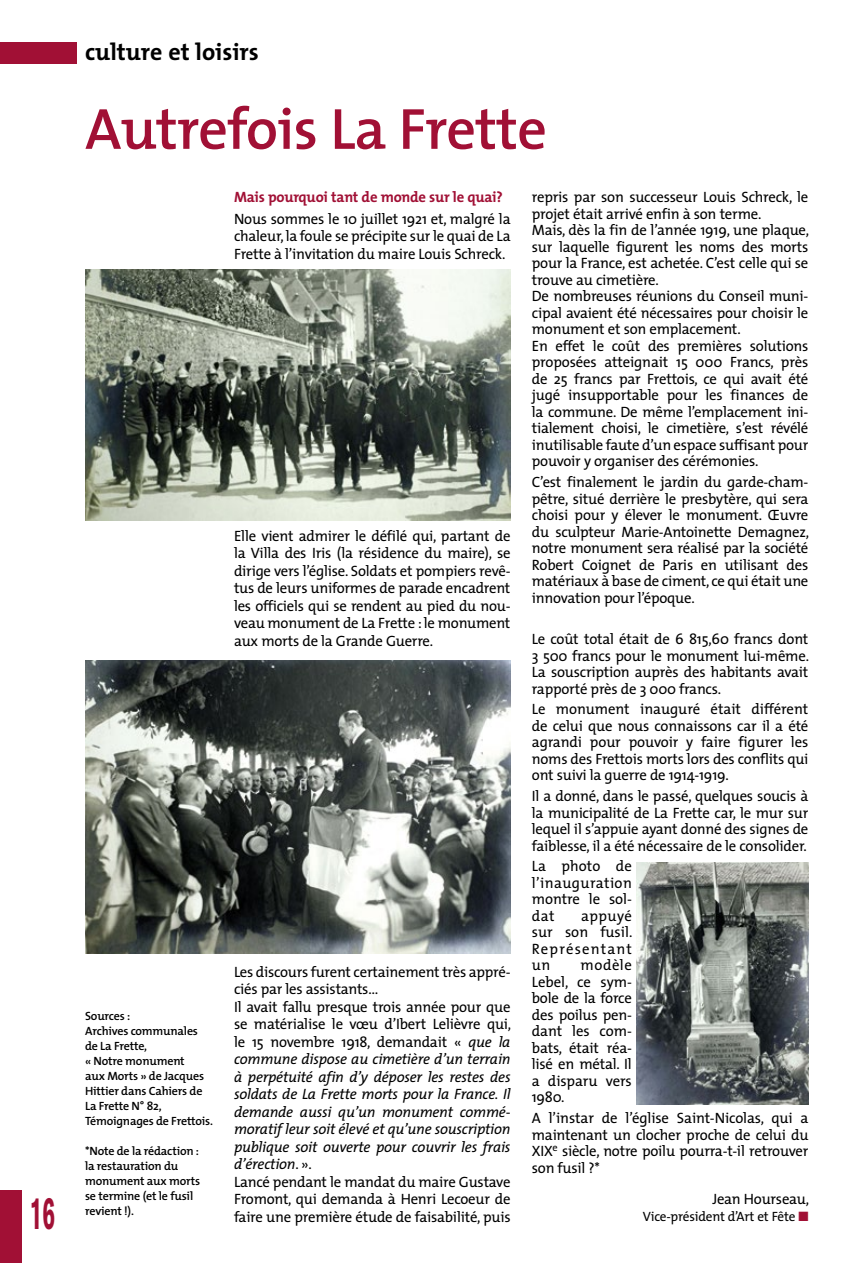
<style>
.page{position:relative;width:851px;height:1263px;background:#fff}
.page>*{position:absolute;margin:0;border:0;box-sizing:border-box;transform-origin:0 0}
.t1{font:600 58.5px "The Mix";letter-spacing:-.015em;color:#a11035}
.t2{font:700 45px "Akzidenz Grotesk BE";color:#a11035;scale:.5 1}
.t3{font:700 24px "The Mix";color:#000}
.t4{font:15px/16.5px "The Mix";letter-spacing:-.015em;color:#000;text-align:justify}
.t5{font:700 15px "The Mix";letter-spacing:-.015em;color:#a11035}
.t6{font:13.5px "The Mix";letter-spacing:-.015em;color:#000}
.t7{font:600 12px/15px "The Mix";letter-spacing:-.015em;color:#000}
.s1{font-style:italic}
.s2{color:#a11035}
</style>
<div class="page">
<div style="left:0;top:43px;width:77px;height:21px;background:#a11035"></div>
<div style="left:0;top:1191px;width:21px;height:72px;background:#a11035"></div>
<img style="left:85px;top:269px;width:425px;height:251px">
<img style="left:85px;top:660px;width:425px;height:294px">
<img style="left:636px;top:863px;width:172px;height:241px">
<h2 class="t2" style="left:30px;top:1188px;width:52px">16</h2>
<h3 class="t3" style="left:85px;top:32px;width:175px">culture et loisirs</h3>
<h1 class="t1" style="left:85px;top:80px;width:463px">Autrefois La Frette</h1>
<p class="t7" style="left:85px;top:1008px;width:129px">Sources :<br>Archives communales de La Frette,<br>« Notre monument<br>aux Morts » de Jacques<br>Hittier dans Cahiers de<br>La Frette N° 82,<br>Témoignages de Frettois.</p>
<p class="t7" style="left:85px;top:1143px;width:117px">*Note de la rédaction : la restauration du monument aux morts se termine (et le fusil revient !).</p>
<p class="t5" style="left:234px;top:185px;width:270px">Mais pourquoi tant de monde sur le quai?</p>
<p class="t4" style="left:234px;top:210px;width:278px;line-height:17.5px">Nous sommes le 10 juillet 1921 et, malgré la chaleur, la foule se précipite sur le quai de La Frette à l’invitation du maire Louis Schreck.</p>
<p class="t4" style="left:234px;top:526px;width:278px;line-height:17.5px">Elle vient admirer le défilé qui, partant de la Villa des Iris (la résidence du maire), se dirige vers l’église. Soldats et pompiers revê&shy;tus de leurs uniformes de parade encadrent les officiels qui se rendent au pied du nou&shy;veau monument de La Frette : le monument aux morts de la Grande Guerre.</p>
<p class="t4" style="left:234px;top:962px;width:279px;line-height:17.5px;text-align:left">Les discours furent certainement très appré&shy;ciés par les assistants…<br>Il avait fallu presque trois année pour que se matérialise le vœu d’Ibert Lelièvre qui, le 15 novembre 1918, demandait « <span class="s1">que la commune dispose au cimetière d’un terrain à perpétuité afin d’y déposer les restes des soldats de La Frette morts pour la France. Il demande aussi qu’un monument commé&shy;moratif leur soit élevé et qu’une souscription publique soit ouverte pour couvrir les frais d’érection</span>. ».<br>Lancé pendant le mandat du maire Gustave Fromont, qui demanda à Henri Lecoeur de faire une première étude de faisabilité, puis</p>
<p class="t4" style="left:531px;top:189px;width:279px;text-align:left">repris par son successeur Louis Schreck, le projet était arrivé enfin à son terme.<br>Mais, dès la fin de l’année 1919, une plaque, sur laquelle figurent les noms des morts pour la France, est achetée. C’est celle qui se trouve au cimetière.<br>De nombreuses réunions du Conseil muni&shy;cipal avaient été nécessaires pour choisir le monument et son emplacement.<br>En effet le coût des premières solutions proposées atteignait 15 000 Francs, près de 25 francs par Frettois, ce qui avait été jugé insupportable pour les finances de la commune. De même l’emplacement ini&shy;tialement choisi, le cimetière, s’est révélé inutilisable faute d’un espace suffisant pour pouvoir y organiser des cérémonies.</p>
<p class="t4" style="left:531px;top:473px;width:279px">C’est finalement le jardin du garde-cham&shy;pêtre, situé derrière le presbytère, qui sera choisi pour y élever le monument. Œuvre du sculpteur Marie-Antoinette Demagnez, notre monument sera réalisé par la société Robert Coignet de Paris en utilisant des matériaux à base de ciment, ce qui était une innovation pour l’époque.</p>
<p class="t4" style="left:531px;top:630px;width:278px">Le coût total était de 6 815,60 francs dont 3 500 francs pour le monument lui-même.<br>La souscription auprès des habitants avait rapporté près de 3 000 francs.</p>
<p class="t4" style="left:531px;top:701px;width:278px">Le monument inauguré était différent de celui que nous connaissons car il a été agrandi pour pouvoir y faire figurer les noms des Frettois morts lors des conflits qui ont suivi la guerre de 1914-1919.</p>
<p class="t4" style="left:531px;top:787px;width:278px">Il a donné, dans le passé, quelques soucis à la municipalité de La Frette car, le mur sur lequel il s’appuie ayant donné des signes de faiblesse, il a été nécessaire de le consolider.</p>
<p class="t4" style="left:531px;top:858px;width:101px">La photo de l’inauguration montre le sol&shy;dat</p>
<p class="t4" style="left:531px;top:907px;width:102px;text-indent:49px">appuyé sur son fusil.<br>Représentant un</p>
<p class="t4" style="left:531px;top:957px;width:101px;text-indent:49px">modèle Lebel, ce sym&shy;bole de la force des poilus pen&shy;dant les com&shy;bats, était réa&shy;lisé en métal. Il a disparu vers 1980.</p>
<p class="t4" style="left:531px;top:1109px;width:278px">A l’instar de l’église Saint-Nicolas, qui a maintenant un clocher proche de celui du XIX<sup>e</sup> siècle, notre poilu pourra-t-il retrouver son fusil ?*</p>
<p class="t4" style="left:712px;top:1190px;width:98px">Jean Hourseau,</p>
<p class="t6" style="left:642px;top:1205px;width:167px">Vice-président d’Art et Fête <span class="s2">■</span></p>
</div>
